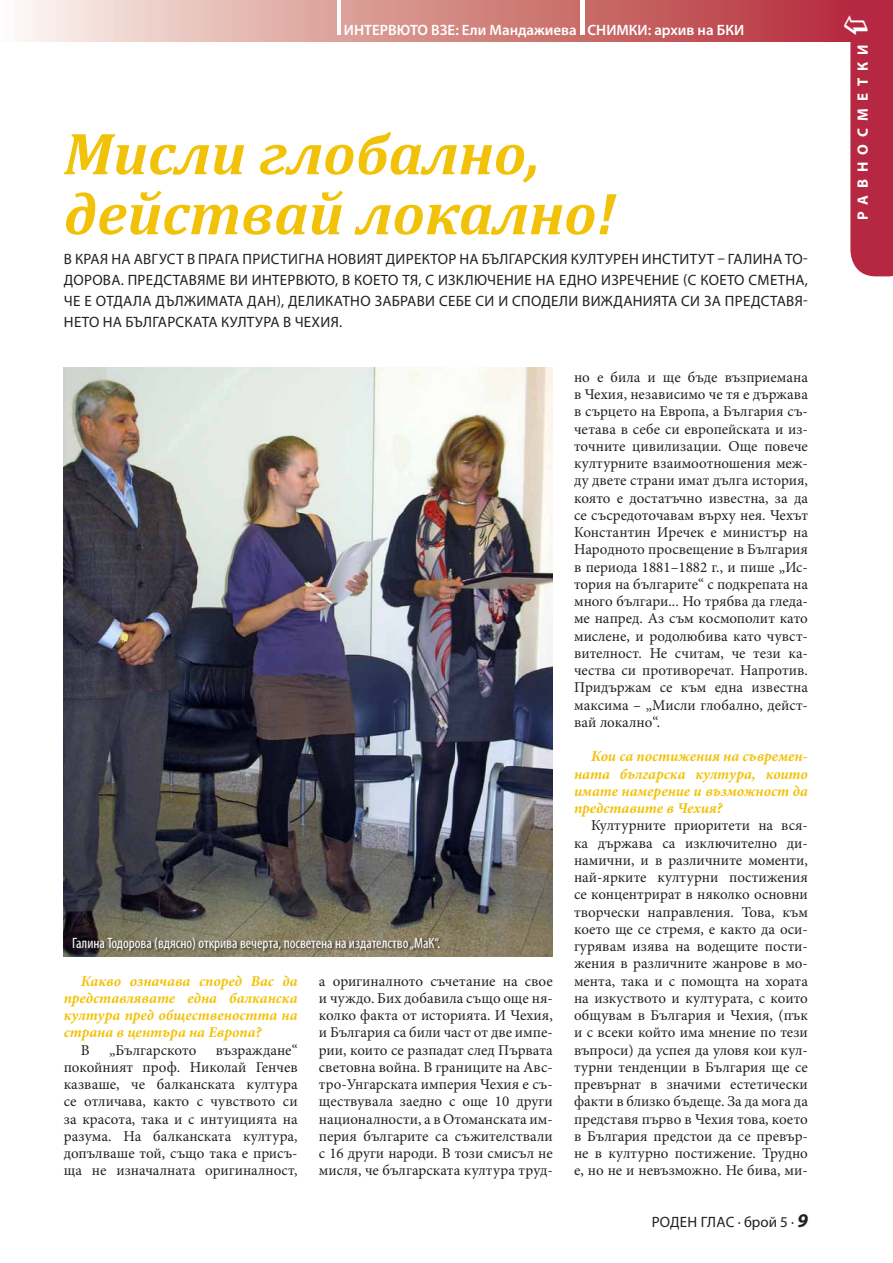
<style>
.page{position:relative;width:893px;height:1263px;background:#fff}
.page>*{position:absolute;margin:0;border:0;box-sizing:border-box;transform-origin:0 0}
.t1{font:italic 700 60px/60px "Cambria";color:#f2c209}
.t2{font:15px/17.2px "Minion Pro";color:#231f20;text-align:justify}
.t3{font:15px/21px "Myriad Pro";letter-spacing:.02em;color:#231f20;text-align:justify}
.t4{font:italic 700 15px/17.2px "Minion Pro";color:#f2c209;text-align:justify}
.t5{font:condensed 15px "Myriad Pro";color:#fff}
.t6{font:600 15px "Myriad Pro";color:#fff}
.t7{font:700 15px "Myriad Pro";letter-spacing:.47em;color:#fff}
.s1{font-weight:700;font-style:italic;font-size:19.5px}
</style>
<div class="page">
<img style="left:64px;top:368px;width:489px;height:588px">
<div style="left:73px;top:936px;width:370px;height:18px;background:#231f20;opacity:.75"></div>
<svg style="left:24px;top:0;width:820px;height:42px;background:#d68f8d"></svg>
<hr style="left:337px;top:0;width:4px;height:35px;background:#fff">
<hr style="left:580px;top:0;width:4px;height:35px;background:#fff">
<svg style="left:844px;top:0;width:49px;height:276px;background:#be4257"></svg>
<p class="t6" style="left:344px;top:20px;width:402px">ИНТЕРВЮТО ВЗЕ: Ели Мандажиева СНИМКИ: архив на БКИ</p>
<h1 class="t1" style="left:64px;top:122px;width:554px">Мисли глобално, действай локално!</h1>
<p class="t3" style="left:64px;top:248px;width:746px">В края на август в Прага пр истигна новият директор на Българския културен институт – Галина То&shy;дорова. Представяме ви интервюто, в което тя, с изключение на едно изречение (с което сметна, че е отдала дължимата дан), деликатно забрави себе си и сподели вижданията си за представя&shy;нето на българската култура в Чехия.</p>
<p class="t5" style="left:72px;top:933px;width:370px">Галина Тодорова (вдясно) открива вечерта, посветена на издателство „МаК“.</p>
<p class="t4" style="left:64px;top:972px;width:235px;text-indent:17px">Какво означава според Вас да представлявате една балканска култура пред обществеността на страна в центъра на Европа?</p>
<p class="t2" style="left:81px;top:1041px;width:10px">В</p>
<p class="t2" style="left:109px;top:1041px;width:89px">„Българското</p>
<p class="t2" style="left:64px;top:1041px;width:235px;text-indent:152px">възраждане“ покойният проф. Николай Генчев казваше, че балканската култура се отличава, както с чувството си за красота, така и с интуицията на разума. На балканската култура, допълваше той, също така е присъ&shy;ща не изначалната оригиналност,</p>
<p class="t2" style="left:319px;top:972px;width:235px">а оригиналното съчетание на свое и чуждо. Бих добавила също още ня&shy;колко факта от историята. И Чехия, и България са били част от две импе&shy;рии, които се разпадат след Първата световна война. В границите на Авс&shy;тро-Унгарската империя Чехия е съ&shy;ществувала заедно с още 10 други националности, а в Отоманската им&shy;перия българите са съжителствали с 16 други народи. В този смисъл не мисля, че българската култура труд-</p>
<p class="t2" style="left:574px;top:368px;width:235px">но e била и ще бъде възприемана в Чехия, независимо че тя е държава в сърцето на Европа, а България съ&shy;четава в себе си европейската и из&shy;точните цивилизации. Още повече културните взаимоотношения меж&shy;ду двете страни имат дълга история, която е достатъчно известна, за да се съсредоточавам върху нея. Чехът Константин Иречек е министър на Народното просвещение в България в периода 1881–1882 г., и пише „Ис&shy;тория на българите“ с подкрепата на много българи... Но трябва да гледа&shy;ме напред. Аз съм космополит като мислене, и родолюбива като чувст&shy;вителност. Не считам, че тези ка&shy;чества си противоречат. Напротив.<br>Придържам се към една известна максима – „Мисли глобално, дейст&shy;вай локално“.</p>
<p class="t4" style="left:574px;top:748px;width:235px;text-indent:17px">Кои са постижения на съвремен&shy;ната българска култура, които имате намерение и възможност да представите в Чехия?</p>
<p class="t2" style="left:574px;top:817px;width:235px;text-indent:17px">Културните приоритети на вся&shy;ка държава са изключително ди&shy;намични, и в различните моменти, най-ярките културни постижения се концентрират в няколко основни творчески направления. Това, към което ще се стремя, е както да оси&shy;гурявам изява на водещите пости&shy;жения в различните жанрове в мо&shy;мента, така и с помощта на хората на изкуството и културата, с които общувам в България и Чехия, (пък и с всеки който има мнение по тези въпроси) да успея да уловя кои кул&shy;турни тенденции в България ще се превърнат в значими естетически факти в близко бъдеще. За да мога да представя първо в Чехия това, което в България предстои да се превър&shy;не в културно постижение. Трудно е, но не и невъзможно. Не бива, ми-</p>
<p class="t3" style="left:652px;top:1211px;width:158px">Роден Глас · брой 5 · <span class="s1">9</span></p>
<p class="t7" style="left:853px;top:220px;width:177px;rotate:-90deg">Равносм етки</p>
</div>
